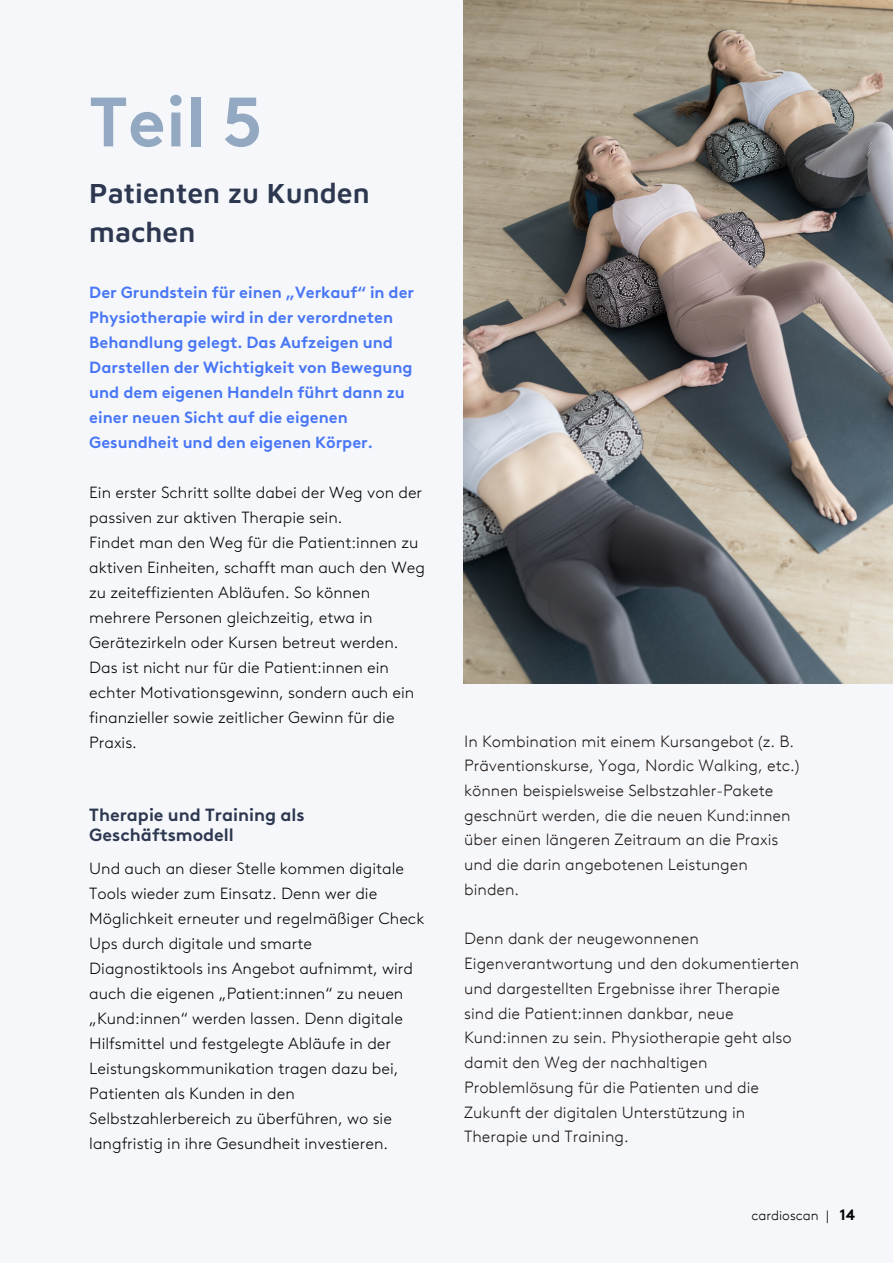
<style>
.page{position:relative;width:893px;height:1264px;background:#fff}
.page>*{position:absolute;margin:0;border:0;box-sizing:border-box;transform-origin:0 0}
.t1{font:700 69.75px "Brown LL";color:#93a8c1}
.t2{font:600 28.5px/39.3px "Maven Pro";color:#2d3850}
.t3{font:700 17.7px/20px "Brown LL";color:#2d3850}
.t4{font:300 16.2px/25px "Brown LL";color:#000}
.t5{font:300 16.2px/24.8px "Brown LLTT";color:#201917}
.t6{font:700 16.2px/25px "Brown LL";color:#4876f6}
.t7{font:300 13.5px "Brown LLTT";color:#000}
.s1{font-family:"Brown LL";font-weight:700;font-size:15px}
</style>
<div class="page">
<div style="left:0;top:0;width:892px;height:1262px;background:#f5f7fa"></div>
<img style="left:464px;top:0;width:428px;height:683px">
<h1 class="t1" style="left:89px;top:94px;width:174px">Teil 5</h1>
<h2 class="t2" style="left:89px;top:172px;width:282px">Patienten zu Kunden machen</h2>
<p class="t6" style="left:89px;top:282px;width:326px">Der Grundstein für einen „Verkauf“ in der Physiotherapie wird in der verordneten Behandlung gelegt. Das Aufzeigen und Darstellen der Wichtigkeit von Bewegung und dem eigenen Handeln führt dann zu einer neuen Sicht auf die eigenen Gesundheit und den eigenen Körper.</p>
<p class="t4" style="left:89px;top:481px;width:337px">Ein erster Schritt sollte dabei der Weg von der passiven zur aktiven Therapie sein.<br>Findet man den Weg für die Patient:innen zu aktiven Einheiten, schafft man auch den Weg zu zeiteffizienten Abläufen. So können mehrere Personen gleichzeitig, etwa in Gerätezirkeln oder Kursen betreut werden.<br>Das ist nicht nur für die Patient:innen ein echter Motivationsgewinn, sondern auch ein finanzieller sowie zeitlicher Gewinn für die Praxis.</p>
<p class="t3" style="left:89px;top:806px;width:217px">Therapie und Training als<br>Geschäftsmodell</p>
<p class="t4" style="left:89px;top:857px;width:336px">Und auch an dieser Stelle kommen digitale Tools wieder zum Einsatz. Denn wer die Möglichkeit erneuter und regelmäßiger Check Ups durch digitale und smarte Diagnostiktools ins Angebot aufnimmt, wird auch die eigenen „Patient:innen“ zu neuen „Kund:innen“ werden lassen. Denn digitale Hilfsmittel und festgelegte Abläufe in der Leistungskommunikation tragen dazu bei, Patienten als Kunden in den Selbstzahlerbereich zu überführen, wo sie langfristig in ihre Gesundheit investieren.</p>
<p class="t5" style="left:464px;top:730px;width:337px">In Kombination mit einem Kursangebot (z. B.<br>Präventionskurse, Yoga, Nordic Walking, etc.) können beispielsweise Selbstzahler-Pakete geschnürt werden, die die neuen Kund:innen über einen längeren Zeitraum an die Praxis und die darin angebotenen Leistungen binden.</p>
<p class="t5" style="left:464px;top:928px;width:336px">Denn dank der neugewonnenen Eigenverantwortung und den dokumentierten und dargestellten Ergebnisse ihrer Therapie sind die Patient:innen dankbar, neue Kund:innen zu sein. Physiotherapie geht also damit den Weg der nachhaltigen Problemlösung für die Patienten und die Zukunft der digitalen Unterstützung in Therapie und Training.</p>
<p class="t7" style="left:751px;top:1209px;width:105px">cardioscan | <span class="s1">14</span></p>
</div>
